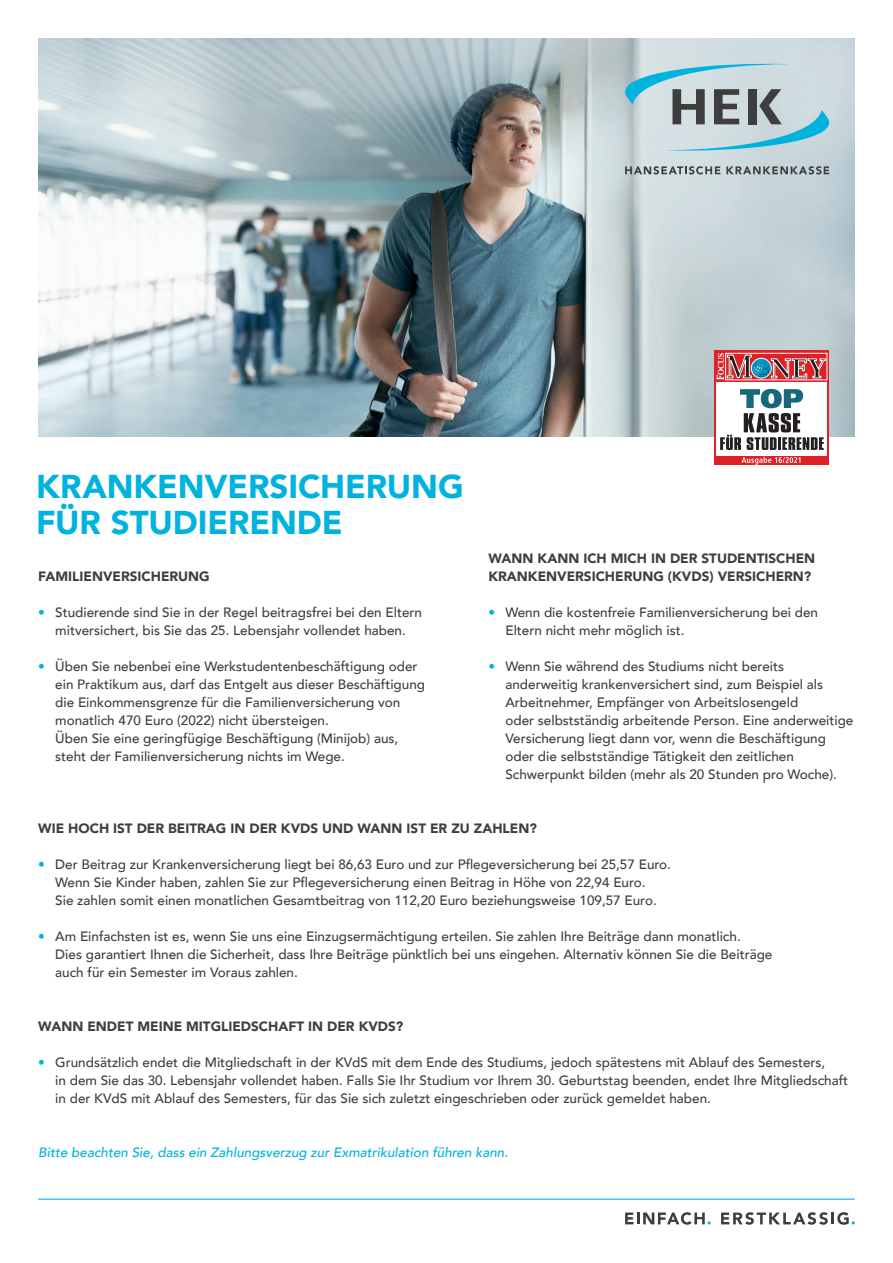
<style>
.page{position:relative;width:893px;height:1263px;background:#fff}
.page>*{position:absolute;margin:0;border:0;box-sizing:border-box;transform-origin:0 0}
.t1{font:900 33px/36px "Avenir";letter-spacing:-.005em;color:#00b3de}
.t2{font:500 13.5px/18px "Avenir";color:#3e3e3f}
.t3{font:900 13.5px/18px "Avenir";color:#3e3e3f}
.t4{font:italic 500 13.5px "Avenir";color:#00b3de}
.s1{color:#00b3de}
</style>
<div class="page">
<img style="left:38px;top:38px;width:817px;height:399px">
<div style="left:714px;top:351px;width:115px;height:114px;background:#df2027"></div>
<div style="left:716px;top:383px;width:111px;height:73px;background:#fff"></div>
<svg style="left:716px;top:352px;width:112px;height:29px"></svg>
<svg style="left:717px;top:353px;width:110px;height:27px"></svg>
<div style="left:751px;top:358px;width:20px;height:20px;border:1px solid #fff;border-radius:50%"></div>
<svg style="left:742px;top:457px;width:58px;height:8px"></svg>
<svg style="left:720px;top:389px;width:104px;height:61px"></svg>
<svg style="left:625px;top:166px;width:95px;height:8px"></svg>
<svg style="left:726px;top:166px;width:103px;height:8px"></svg>
<svg style="left:614px;top:61px;width:226px;height:92px;background:#aec8ce"></svg>
<hr style="left:38px;top:1198px;width:817px;height:2px;background:#00b4de">
<svg style="left:625px;top:1212px;width:86px;height:13px"></svg>
<svg style="left:721px;top:1212px;width:134px;height:13px"></svg>
<h1 class="t1" style="left:36px;top:468px;width:429px">KRANKENVERSICHERUNG<br>FÜR STUDIERENDE</h1>
<p class="t3" style="left:38px;top:566px;width:173px">FAMILIENVERSICHERUNG</p>
<p class="t2" style="left:38px;top:602px;width:385px;text-align:center"><span class="s1">•</span> Studierende sind Sie in der Regel beitragsfrei bei den Eltern mitversichert, bis Sie das 25. Lebensjahr vollendet haben.</p>
<p class="t2" style="left:55px;top:656px;width:371px;text-indent:-17px"><span class="s1">•</span> Üben Sie nebenbei eine Werkstudentenbeschäftigung oder ein Praktikum aus, darf das Entgelt aus dieser Beschäftigung die Einkommensgrenze für die Familienversicherung von monatlich 470 Euro (2022) nicht übersteigen.<br>Üben Sie eine geringfügige Beschäftigung (Minijob) aus, steht der Familienversicherung nichts im Wege.</p>
<p class="t3" style="left:488px;top:548px;width:328px">WANN KANN ICH MICH IN DER STUDENTISCHEN<br>KRANKENVERSICHERUNG (KVDS) VERSICHERN?</p>
<p class="t2" style="left:505px;top:602px;width:314px;text-indent:-17px"><span class="s1">•</span> Wenn die kostenfreie Familienversicherung bei den<br>Eltern nicht mehr möglich ist.</p>
<p class="t2" style="left:505px;top:656px;width:350px;text-indent:-17px"><span class="s1">•</span> Wenn Sie während des Studiums nicht bereits anderweitig krankenversichert sind, zum Beispiel als Arbeitnehmer, Empfänger von Arbeitslosengeld<br>oder selbstständig arbeitende Person. Eine anderweitige Versicherung liegt dann vor, wenn die Beschäftigung oder die selbstständige Tätigkeit den zeitlichen Schwerpunkt bilden (mehr als 20 Stunden pro Woche).</p>
<p class="t3" style="left:38px;top:818px;width:500px">WIE HOCH IST DER BEITRAG IN DER KVDS UND WANN IST ER ZU ZAHLEN?</p>
<p class="t2" style="left:55px;top:854px;width:617px;text-indent:-17px"><span class="s1">•</span> Der Beitrag zur Krankenversicherung liegt bei 86,63 Euro und zur Pflegeversicherung bei 25,57 Euro.<br>Wenn Sie Kinder haben, zahlen Sie zur Pflegeversicherung einen Beitrag in Höhe von 22,94 Euro.<br>Sie zahlen somit einen monatlichen Gesamtbeitrag von 112,20 Euro beziehungsweise 109,57 Euro.</p>
<p class="t2" style="left:55px;top:926px;width:719px;text-indent:-17px"><span class="s1">•</span> Am Einfachsten ist es, wenn Sie uns eine Einzugsermächtigung erteilen. Sie zahlen Ihre Beiträge dann monatlich.<br>Dies garantiert Ihnen die Sicherheit, dass Ihre Beiträge pünktlich bei uns eingehen. Alternativ können Sie die Beiträge auch für ein Semester im Voraus zahlen.</p>
<p class="t3" style="left:38px;top:1016px;width:367px">WANN ENDET MEINE MITGLIEDSCHAFT IN DER KVDS?</p>
<p class="t2" style="left:55px;top:1052px;width:794px;text-indent:-17px"><span class="s1">•</span> Grundsätzlich endet die Mitgliedschaft in der KVdS mit dem Ende des Studiums, jedoch spätestens mit Ablauf des Semesters,<br>in dem Sie das 30. Lebensjahr vollendet haben. Falls Sie Ihr Studium vor Ihrem 30. Geburtstag beenden, endet Ihre Mitgliedschaft in der KVdS mit Ablauf des Semesters, für das Sie sich zuletzt eingeschrieben oder zurück gemeldet haben.</p>
<p class="t4" style="left:38px;top:1144px;width:471px">Bitte beachten Sie, dass ein Zahlungsverzug zur Exmatrikulation führen kann.</p>
</div>
